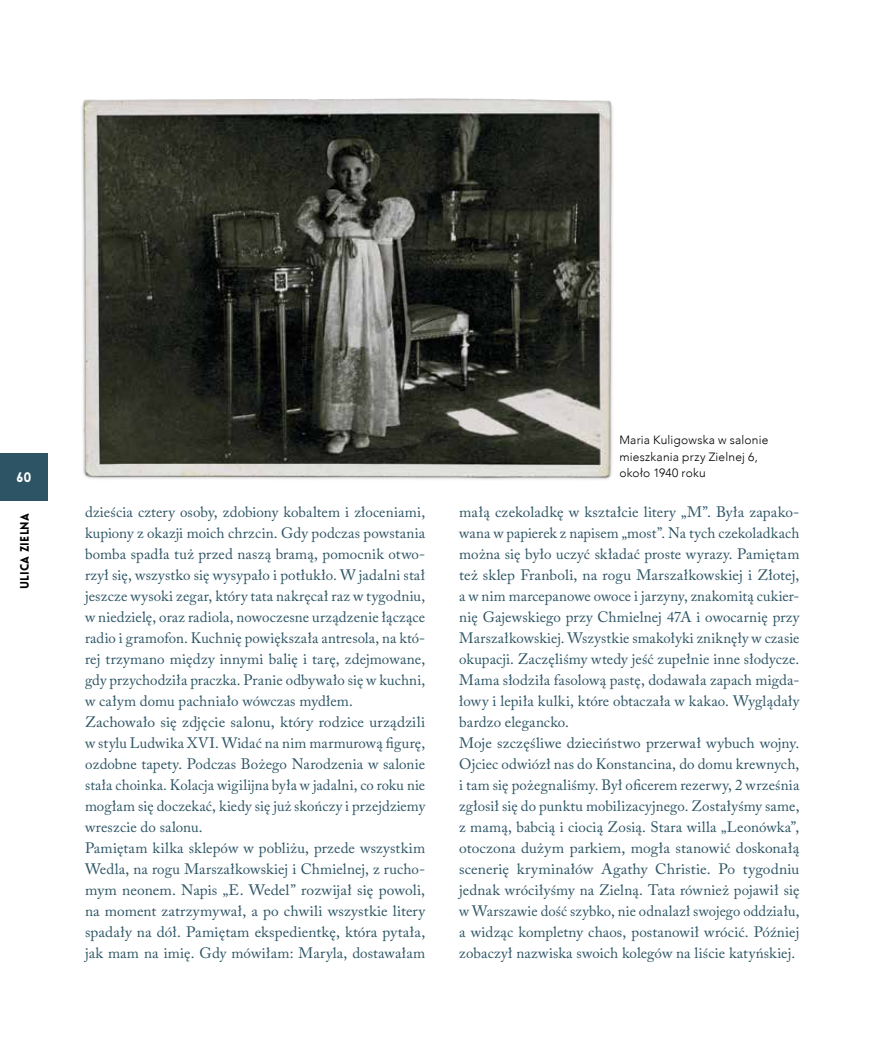
<style>
.page{position:relative;width:893px;height:1063px;background:#fff}
.page>*{position:absolute;margin:0;border:0;box-sizing:border-box;transform-origin:0 0}
.t1{font:15px/21px "Adobe Caslon Pro";letter-spacing:.01em;color:#2c5464}
.t2{font:900 13.5px "Lovelo";color:#fff}
.t3{font:300 12px/16.5px "Avenir";letter-spacing:.015em;color:#000}
.t4{font:900 12px "Lovelo";letter-spacing:.02em;color:#000}
</style>
<div class="page">
<div style="left:0;top:453px;width:48px;height:48px;background:#2c5464"></div>
<img style="left:82px;top:98px;width:531px;height:382px">
<p class="t3" style="left:619px;top:432px;width:150px">Maria Kuligowska w salonie mieszkania przy Zielnej 6, około 1940 roku</p>
<p class="t2" style="left:16px;top:469px;width:17px">60</p>
<p class="t4" style="left:17px;top:589px;width:77px;rotate:-90deg">Ulica Zielna</p>
<p class="t1" style="left:85px;top:501px;width:342px">dzieścia cztery osoby, zdobiony kobaltem i złoceniami, kupiony z okazji moich chrzcin. Gdy podczas powstania bomba spadła tuż przed naszą bramą, pomocnik otwo&shy;rzył się, wszystko się wysypało i potłukło. W jadalni stał jeszcze wysoki zegar, który tata nakręcał raz w tygodniu, w niedzielę, oraz radiola, nowoczesne urządzenie łączące radio i gramofon. Kuchnię powiększała antresola, na któ&shy;rej trzymano między innymi balię i tarę, zdejmowane, gdy przychodziła praczka. Pranie odbywało się w kuchni, w całym domu pachniało wówczas mydłem.<br>Zachowało się zdjęcie salonu, który rodzice urządzili w stylu Ludwika XVI. Widać na nim marmurową figurę, ozdobne tapety. Podczas Bożego Narodzenia w salonie stała choinka. Kolacja wigilijna była w jadalni, co roku nie mogłam się doczekać, kiedy się już skończy i przejdziemy wreszcie do salonu.<br>Pamiętam kilka sklepów w pobliżu, przede wszystkim Wedla, na rogu Marszałkowskiej i Chmielnej, z rucho&shy;mym neonem. Napis „E. Wedel” rozwijał się powoli, na moment zatrzymywał, a po chwili wszystkie litery spadały na dół. Pamiętam ekspedientkę, która pytała, jak mam na imię. Gdy mówiłam: Maryla, dostawałam</p>
<p class="t1" style="left:459px;top:501px;width:342px">małą czekoladkę w kształcie litery „M”. Była zapako&shy;wana w papierek z napisem „most”. Na tych czekoladkach można się było uczyć składać proste wyrazy. Pamiętam też sklep Franboli, na rogu Marszałkowskiej i Złotej, a w nim marcepanowe owoce i jarzyny, znakomitą cukier&shy;nię Gajewskiego przy Chmielnej 47A i owocarnię przy Marszałkowskiej. Wszystkie smakołyki zniknęły w czasie okupacji. Zaczęliśmy wtedy jeść zupełnie inne słodycze.<br>Mama słodziła fasolową pastę, dodawała zapach migda&shy;łowy i lepiła kulki, które obtaczała w kakao. Wyglądały bardzo elegancko.<br>Moje szczęśliwe dzieciństwo przerwał wybuch wojny.<br>Ojciec odwiózł nas do Konstancina, do domu krewnych, i tam się pożegnaliśmy. Był oficerem rezerwy, 2 września zgłosił się do punktu mobilizacyjnego. Zostałyśmy same, z mamą, babcią i ciocią Zosią. Stara willa „Leonówka”, otoczona dużym parkiem, mogła stanowić doskonałą scenerię kryminałów Agathy Christie. Po tygodniu jednak wróciłyśmy na Zielną. Tata również pojawił się w Warszawie dość szybko, nie odnalazł swojego oddziału, a widząc kompletny chaos, postanowił wrócić. Później zobaczył nazwiska swoich kolegów na liście katyńskiej.</p>
</div>
